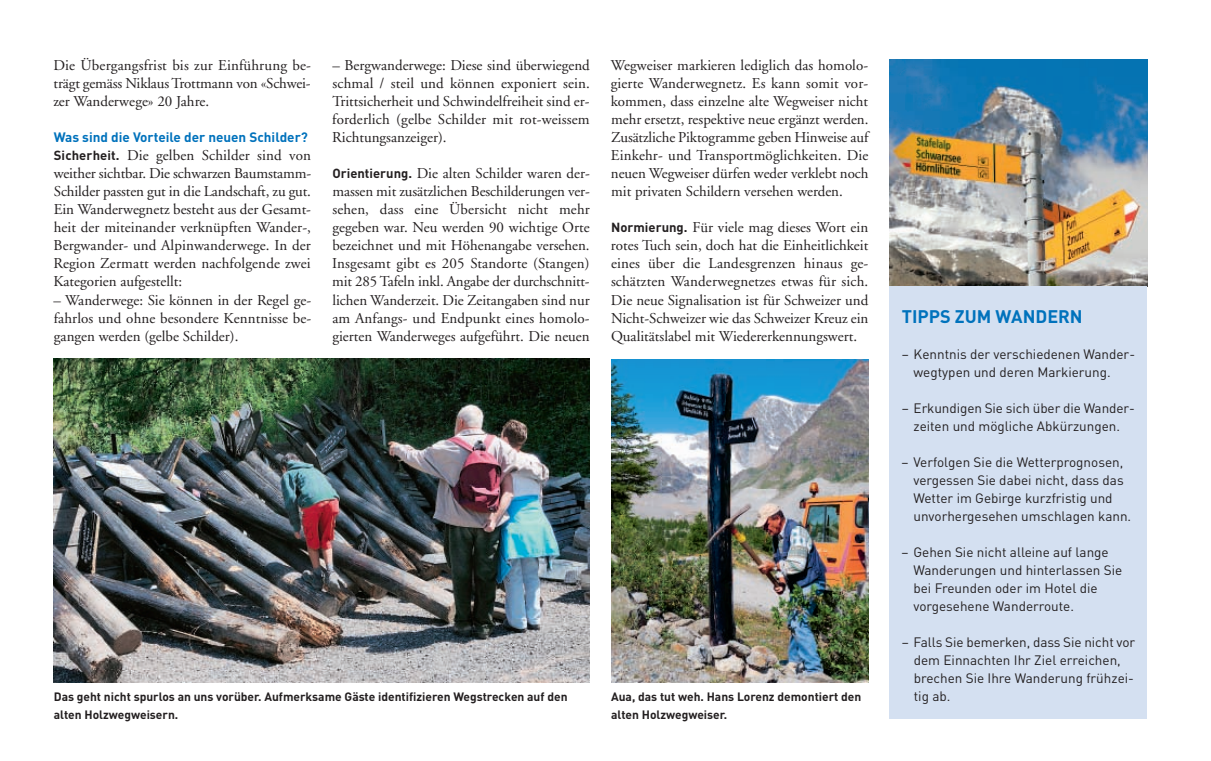
<style>
.page{position:relative;width:1211px;height:761px;background:#fff}
.page>*{position:absolute;margin:0;border:0;box-sizing:border-box;transform-origin:0 0}
.t1{font:700 18px "DIN";color:#0072bc}
.t2{font:15px/18px "Adobe Garamond";color:#231f20;text-align:justify}
.t3{font:13.5px/18px "DIN";color:#231f20}
.t4{font:700 13.5px "DIN";color:#0072bc}
.t5{font:700 12px/18px "DIN";color:#231f20}
.s1{font-family:"DIN";font-weight:700;font-size:13.05px}
</style>
<div class="page">
<img style="left:54px;top:358px;width:536px;height:324px">
<img style="left:611px;top:359px;width:257px;height:323px">
<img style="left:889px;top:60px;width:258px;height:226px">
<div style="left:889px;top:286px;width:258px;height:432px;background:#d4e0f1"></div>
<p class="t2" style="left:53px;top:58px;width:259px">Die Übergangsfrist bis zur Einführung be&shy;trägt gemäss Niklaus Trottmann von «Schwei&shy;zer Wanderwege» 20 Jahre.</p>
<p class="t4" style="left:54px;top:130px;width:255px">Was sind die Vorteile der neuen Schilder?</p>
<p class="t2" style="left:53px;top:148px;width:259px"><span class="s1">Sicherheit.</span> Die gelben Schilder sind von weither sichtbar. Die schwarzen Baumstamm-Schilder passten gut in die Landschaft, zu gut.<br>Ein Wanderwegnetz besteht aus der Gesamt&shy;heit der miteinander verknüpften Wander-, Bergwander- und Alpinwanderwege. In der Region Zermatt werden nachfolgende zwei Kategorien aufgestellt:</p>
<p class="t2" style="left:53px;top:292px;width:259px">– Wanderwege: Sie können in der Regel ge&shy;fahrlos und ohne besondere Kenntnisse be&shy;gangen werden (gelbe Schilder).</p>
<p class="t2" style="left:332px;top:58px;width:259px">– Bergwanderwege: Diese sind überwiegend schmal / steil und können exponiert sein.<br>Trittsicherheit und Schwindelfreiheit sind er&shy;forderlich (gelbe Schilder mit rot-weissem Richtungsanzeiger).</p>
<p class="t2" style="left:332px;top:166px;width:259px"><span class="s1">Orientierung.</span> Die alten Schilder waren der&shy;massen mit zusätzlichen Beschilderungen ver&shy;sehen, dass eine Übersicht nicht mehr gegeben war. Neu werden 90 wichtige Orte bezeichnet und mit Höhenangabe versehen.<br>Insgesamt gibt es 205 Standorte (Stangen) mit 285 Tafeln inkl. Angabe der durchschnitt&shy;lichen Wanderzeit. Die Zeitangaben sind nur am Anfangs- und Endpunkt eines homolo&shy;gierten Wanderweges aufgeführt. Die neuen</p>
<p class="t2" style="left:610px;top:58px;width:259px">Wegweiser markieren lediglich das homolo&shy;gierte Wanderwegnetz. Es kann somit vor&shy;kommen, dass einzelne alte Wegweiser nicht mehr ersetzt, respektive neue ergänzt werden.<br>Zusätzliche Piktogramme geben Hinweise auf Einkehr- und Transportmöglichkeiten. Die neuen Wegweiser dürfen weder verklebt noch mit privaten Schildern versehen werden.</p>
<p class="t2" style="left:611px;top:220px;width:259px"><span class="s1">Normierung.</span> Für viele mag dieses Wort ein rotes Tuch sein, doch hat die Einheitlichkeit eines über die Landesgrenzen hinaus ge&shy;schätzten Wanderwegnetzes etwas für sich.<br>Die neue Signalisation ist für Schweizer und Nicht-Schweizer wie das Schweizer Kreuz ein Qualitätslabel mit Wiedererkennungswert.</p>
<p class="t5" style="left:54px;top:687px;width:515px">Das geht nicht spurlos an uns vorüber. Aufmerksame Gäste identifizieren Wegstrecken auf den alten Holzwegweisern.</p>
<p class="t5" style="left:611px;top:687px;width:252px">Aua, das tut weh. Hans Lorenz demontiert den alten Holzwegweiser.</p>
<p class="t1" style="left:901px;top:306px;width:182px">TIPPS ZUM WANDERN</p>
<p class="t3" style="left:913px;top:345px;width:223px;text-indent:-12px">– Kenntnis der verschiedenen Wander&shy;wegtypen und deren Markierung.</p>
<p class="t3" style="left:901px;top:399px;width:235px;text-align:center">– Erkundigen Sie sich über die Wander&shy;zeiten und mögliche Abkürzungen.</p>
<p class="t3" style="left:913px;top:453px;width:219px;text-indent:-12px">– Verfolgen Sie die Wetterprognosen, vergessen Sie dabei nicht, dass das Wetter im Gebirge kurzfristig und unvorhergesehen umschlagen kann.</p>
<p class="t3" style="left:913px;top:543px;width:210px;text-indent:-12px">– Gehen Sie nicht alleine auf lange<br>Wanderungen und hinterlassen Sie bei Freunden oder im Hotel die vorgesehene Wanderroute.</p>
<p class="t3" style="left:913px;top:633px;width:223px;text-indent:-12px">– Falls Sie bemerken, dass Sie nicht vor dem Einnachten Ihr Ziel erreichen, brechen Sie Ihre Wanderung frühzei&shy;tig ab.</p>
</div>
